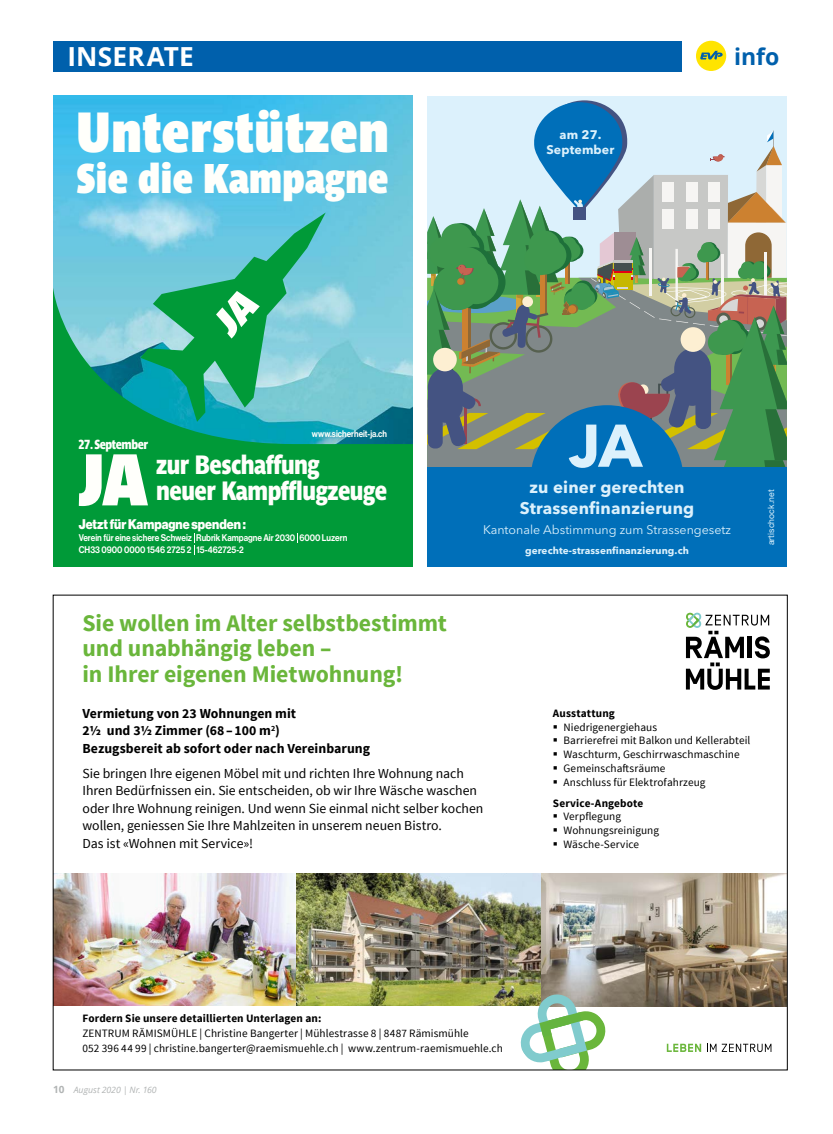
<style>
.page{position:relative;width:833px;height:1134px;background:#fff}
.page>*{position:absolute;margin:0;border:0;box-sizing:border-box;transform-origin:0 0}
.t1{font:700 72.25px "Parisine Std Narr Sombre";color:#fffffb;scale:.89 1}
.t2{font:700 59.5px "Avenir Next LT Pro";color:#dcf1fc}
.t3{font:700 55.88px "Parisine Std Narr Sombre";letter-spacing:.015em;color:#fffffb;scale:.89 1}
.t4{font:700 41.12px "Parisine Std Narr Sombre";letter-spacing:.01em;color:#fffffb;scale:.89 1}
.t5{font:26.25px "Parisine Std Narr Sombre";letter-spacing:-.02em;color:#fffffb;scale:.89 1}
.t6{font:700 26.25px "Open Sans";letter-spacing:.01em;color:#fff}
.t7{font:700 23.75px/25.6px "Source Sans Pro";letter-spacing:-.005em;color:#6ab63b}
.t8{font:700 23px "Open Sans";color:#0060ac}
.t9{font:700 16.75px/20.1px "Avenir Next LT Pro";letter-spacing:.01em;color:#dcf1fc;text-align:center}
.t10{font:13.75px/17.5px "Source Sans Pro";letter-spacing:-.005em;color:#000}
.t11{font:700 13.75px/17.5px "Source Sans Pro";color:#000}
.t12{font:13.75px "N Haas Grotesk DSW02 95 Blk";color:#fffffb;scale:.89 1}
.t13{font:13px "Parisine Std Narr Sombre";letter-spacing:-.035em;color:#fffffb;scale:.89 1}
.t14{font:12.38px "Avenir Next LT Pro";color:#dcf1fc}
.t15{font:700 12.38px/14.9px "Avenir Next LT Pro";letter-spacing:.01em;color:#dcf1fc;text-align:center}
.t16{font:11.25px/13.8px "Source Sans Pro";letter-spacing:.005em;color:#000}
.t17{font:700 11.25px "Source Sans Pro";letter-spacing:.01em;color:#000}
.t18{font:700 9.88px "Avenir Next LT Pro";letter-spacing:.01em;color:#dcf1fc}
.t19{font:9.5px/12px "N Haas Grotesk DSW02 65 Md";color:#fffffb;scale:.89 1}
.t20{font:9.25px "N Haas Grotesk DSW02 65 Md";color:#fffffb;scale:.89 1}
.t21{font:italic 8.75px "Open Sans";color:#b1b4b4}
.t22{font:8.75px "Helvetica Neue LT Std";letter-spacing:.01em;color:#dcf1fc}
.s1{font-weight:700;font-style:normal;font-size:10px}
</style>
<div class="page">
<div style="left:696px;top:41px;width:30px;height:30px;background:#ffe400;border-radius:50%"></div>
<svg style="left:700px;top:51px;width:22px;height:9px"></svg>
<div style="left:53px;top:41px;width:628px;height:30px;background:#0060ac"></div>
<img style="left:55px;top:873px;width:487px;height:133px">
<img style="left:296px;top:873px;width:245px;height:133px">
<img style="left:542px;top:873px;width:243px;height:133px">
<svg style="left:519px;top:994px;width:88px;height:74px"></svg>
<svg style="left:686px;top:613px;width:84px;height:77px"></svg>
<svg style="left:667px;top:1044px;width:104px;height:8px"></svg>
<div style="left:427px;top:96px;width:360px;height:196px;background:#dcf1fc"></div>
<div style="left:427px;top:467px;width:360px;height:100px;background:#006fb9"></div>
<svg style="left:427px;top:100px;width:360px;height:367px"></svg>
<img style="left:53px;top:96px;width:360px;height:190px">
<svg style="left:140px;top:212px;width:186px;height:74px;background:#62c2c5"></svg>
<svg style="left:53px;top:286px;width:360px;height:281px;background:#28a872"></svg>
<svg style="left:194px;top:533px;width:1px;height:22px"></svg>
<h3 class="t6" style="left:67px;top:38px;width:128px">INSERATE</h3>
<h3 class="t3" style="left:76px;top:99px;width:352px">Unterstützen</h3>
<h3 class="t4" style="left:76px;top:154px;width:352px">Sie die Kampagne</h3>
<p class="t15" style="left:546px;top:127px;width:70px">am 27.<br>September</p>
<h3 class="t8" style="left:734px;top:40px;width:47px">info</h3>
<p class="t13" style="left:79px;top:437px;width:80px">27. September</p>
<h1 class="t1" style="left:79px;top:437px;width:80px">JA</h1>
<p class="t20" style="left:312px;top:429px;width:86px">www.sicherheit-ja.ch</p>
<h3 class="t5" style="left:156px;top:449px;width:185px">zur Beschaffung</h3>
<h3 class="t5" style="left:156px;top:475px;width:261px">neuer Kampfflugzeuge</h3>
<p class="t12" style="left:79px;top:516px;width:189px">Jetzt für Kampagne spenden :</p>
<p class="t19" style="left:79px;top:532px;width:303px">Verein für eine sichere Schweiz Rubrik Kampagne Air 2030 6000 Luzern<br>CH33 0900 0000 1546 2725 2 15-462725-2</p>
<h3 class="t7" style="left:82px;top:611px;width:366px">Sie wollen im Alter selbstbestimmt und unabhängig leben –<br>in Ihrer eigenen Mietwohnung!</h3>
<h2 class="t2" style="left:569px;top:409px;width:75px">JA</h2>
<h3 class="t9" style="left:520px;top:477px;width:176px">zu einer gerechten<br>Strassenfinanzierung</h3>
<p class="t14" style="left:483px;top:522px;width:249px">Kantonale Abstimmung zum Strassengesetz</p>
<p class="t18" style="left:525px;top:544px;width:165px">gerechte-strassenfinanzierung.ch</p>
<p class="t22" style="left:765px;top:545px;width:57px;rotate:-90deg">artischock.net</p>
<p class="t11" style="left:82px;top:705px;width:289px">Vermietung von 23 Wohnungen mit<br>2½ und 3½ Zimmer (68–100 m<sup>2</sup>)<br>Bezugsbereit ab sofort oder nach Vereinbarung</p>
<p class="t10" style="left:82px;top:764px;width:402px">Sie bringen Ihre eigenen Möbel mit und richten Ihre Wohnung nach Ihren Bedürfnissen ein. Sie entscheiden, ob wir Ihre Wäsche waschen oder Ihre Wohnung reinigen. Und wenn Sie einmal nicht selber kochen wollen, geniessen Sie Ihre Mahlzeiten in unserem neuen Bistro.<br>Das ist «Wohnen mit Service»!</p>
<p class="t17" style="left:553px;top:706px;width:63px">Ausstattung</p>
<p class="t16" style="left:563px;top:720px;width:188px">Niedrigenergiehaus<br>Barrierefrei mit Balkon und Kellerabteil<br>Waschturm, Geschirrwaschmaschine<br>Gemeinschaftsräume<br>Anschluss für Elektrofahrzeug</p>
<p class="t17" style="left:553px;top:795px;width:92px">Service-Angebote</p>
<p class="t16" style="left:563px;top:810px;width:97px">Verpflegung<br>Wohnungsreinigung<br>Wäsche-Service</p>
<p class="t17" style="left:82px;top:1011px;width:240px">Fordern Sie unsere detaillierten Unterlagen an:</p>
<p class="t16" style="left:82px;top:1026px;width:422px;line-height:15px">ZENTRUM RÄMISMÜHLE | Christine Bangerter | Mühlestrasse 8 | 8487 Rämismühle<br>052 396 44 99 | christine.bangerter@raemismuehle.ch | www.zentrum-raemismuehle.ch</p>
<p class="t21" style="left:53px;top:1084px;width:105px"><span class="s1">10</span> August 2020 | Nr. 160</p>
</div>
